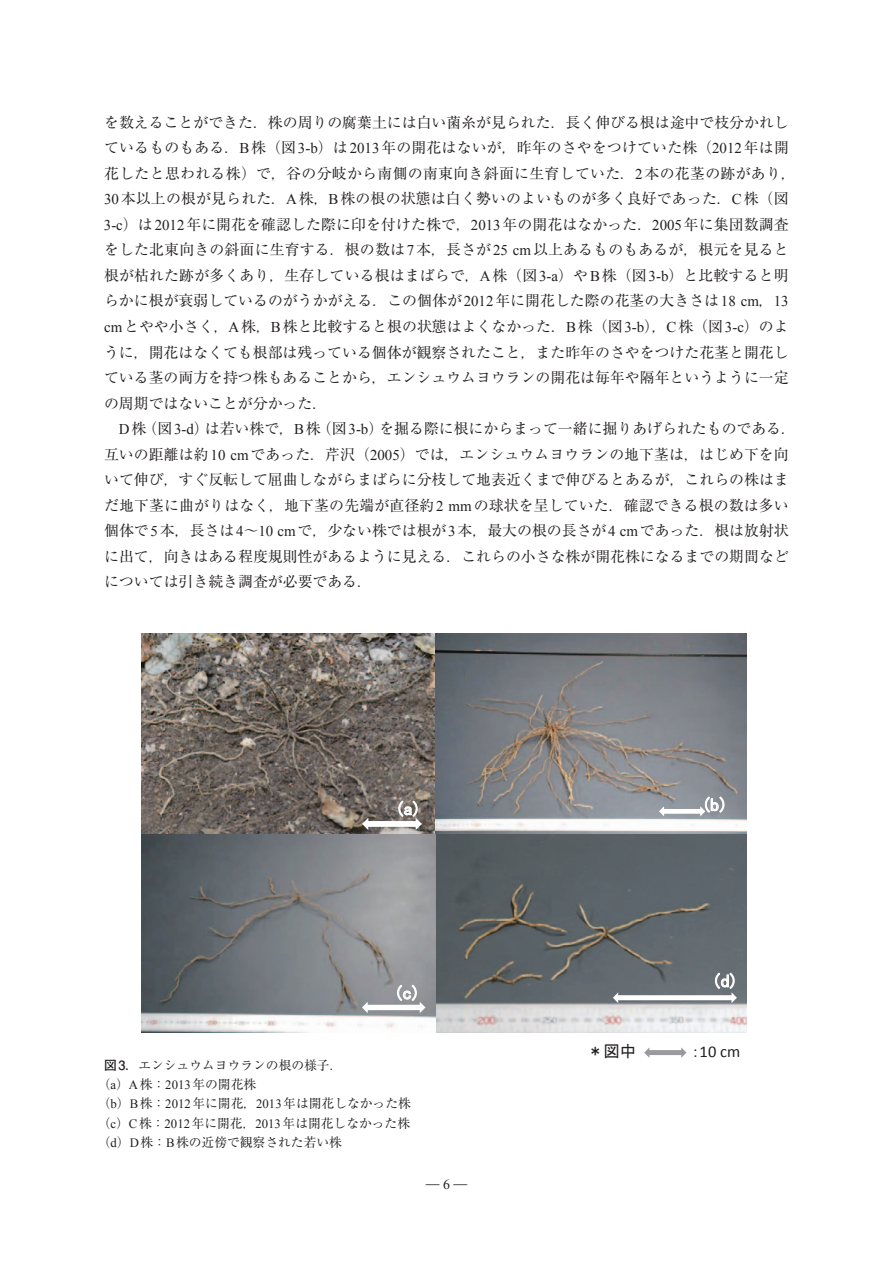
<style>
.page{position:relative;width:893px;height:1263px;background:#fff}
.page>*{position:absolute;margin:0;border:0;box-sizing:border-box;transform-origin:0 0}
.t1{font:16.5px "Calibri";color:#231f20}
.t2{font:16.5px "MS P Gothic";color:#231f20}
.t3{font:14.85px/25.5px "Ryumin Pro";color:#231f20}
.t4{font:300 13.8px "Ryumin Pro";color:#231f20}
.t5{font:12.75px/19.2px "Ryumin Pro";color:#231f20}
.s1{font-family:"Times New Roman"}
.s2{font-family:"Futo Go B101 Pro";font-weight:700}
.s3{font-family:"Times New Roman";font-weight:400}
.s4{font-family:"MS P Gothic"}
</style>
<div class="page">
<img style="left:141px;top:833px;width:295px;height:199px">
<img style="left:141px;top:633px;width:295px;height:200px">
<img style="left:436px;top:834px;width:310px;height:198px">
<img style="left:436px;top:633px;width:310px;height:201px">
<svg style="left:613px;top:973px;width:124px;height:30px"></svg>
<svg style="left:644px;top:1047px;width:42px;height:11px"></svg>
<svg style="left:362px;top:985px;width:63px;height:28px"></svg>
<svg style="left:659px;top:796px;width:65px;height:20px"></svg>
<svg style="left:362px;top:800px;width:60px;height:30px"></svg>
<p class="t3" style="left:104px;top:109px;width:693px">を数えることができた．株の周りの腐葉土には白い菌糸が見られた．長く伸びる根は途中で枝分かれしているものもある．<span class="s1">B</span>株（図<span class="s1">3-b</span>）は<span class="s1">2013</span>年の開花はないが，昨年のさやをつけていた株（<span class="s1">2012</span>年は開花したと思われる株）で，谷の分岐から南側の南東向き斜面に生育していた．<span class="s1">2</span>本の花茎の跡があり，<span class="s1">30</span>本以上の根が見られた．<span class="s1">A</span>株，<span class="s1">B</span>株の根の状態は白く勢いのよいものが多く良好であった．<span class="s1">C</span>株（図<span class="s1">3-c</span>）は<span class="s1">2012</span>年に開花を確認した際に印を付けた株で，<span class="s1">2013</span>年の開花はなかった．<span class="s1">2005</span>年に集団数調査をした北東向きの斜面に生育する．根の数は<span class="s1">7</span>本，長さが<span class="s1">25 cm</span>以上あるものもあるが，根元を見ると根が枯れた跡が多くあり，生存している根はまばらで，<span class="s1">A</span>株（図<span class="s1">3-a</span>）や<span class="s1">B</span>株（図<span class="s1">3-b</span>）と比較すると明らかに根が衰弱しているのがうかがえる．この個体が<span class="s1">2012</span>年に開花した際の花茎の大きさは<span class="s1">18 cm</span>，<span class="s1">13 cm</span>とやや小さく，<span class="s1">A</span>株，<span class="s1">B</span>株と比較すると根の状態はよくなかった．<span class="s1">B</span>株（図<span class="s1">3-b</span>），<span class="s1">C</span>株（図<span class="s1">3-c</span>）のように，開花はなくても根部は残っている個体が観察されたこと，また昨年のさやをつけた花茎と開花している茎の両方を持つ株もあることから，エンシュウムヨウランの開花は毎年や隔年というように一定の周期ではないことが分かった．</p>
<p class="t3" style="left:104px;top:415px;width:694px;text-indent:15px"><span class="s1">D</span>株（図<span class="s1">3-d</span>）は若い株で，<span class="s1">B</span>株（図<span class="s1">3-b</span>）を掘る際に根にからまって一緒に掘りあげられたものである．互いの距離は約<span class="s1">10 cm</span>であった．芹沢（<span class="s1">2005</span>）では，エンシュウムヨウランの地下茎は，はじめ下を向いて伸び，すぐ反転して屈曲しながらまばらに分枝して地表近くまで伸びるとあるが，これらの株はまだ地下茎に曲がりはなく，地下茎の先端が直径約<span class="s1">2 mm</span>の球状を呈していた．確認できる根の数は多い個体で<span class="s1">5</span>本，長さは<span class="s1">4</span>～<span class="s1">10 cm</span>で，少ない株では根が<span class="s1">3</span>本，最大の根の長さが<span class="s1">4 cm</span>であった．根は放射状に出て，向きはある程度規則性があるように見える．これらの小さな株が開花株になるまでの期間などについては引き続き調査が必要である．</p>
<p class="t5" style="left:98px;top:1055px;width:315px;text-indent:6px"><span class="s2">図3．</span>エンシュウムヨウランの根の様子．<br>（<span class="s1">a</span>）<span class="s1">A</span>株：<span class="s1">2013</span>年の開花株<br>（<span class="s1">b</span>）<span class="s1">B</span>株：<span class="s1">2012</span>年に開花，<span class="s1">2013</span>年は開花しなかった株（<span class="s1">c</span>）<span class="s1">C</span>株：<span class="s1">2012</span>年に開花，<span class="s1">2013</span>年は開花しなかった株（<span class="s1">d</span>）<span class="s1">D</span>株：<span class="s1">B</span>株の近傍で観察された若い株</p>
<p class="t4" style="left:426px;top:1174px;width:43px">―<span class="s3">6</span>―</p>
<p class="t2" style="left:587px;top:1043px;width:51px">＊図中</p>
<p class="t1" style="left:691px;top:1041px;width:50px"><span class="s4">：</span>10 cm</p>
</div>
